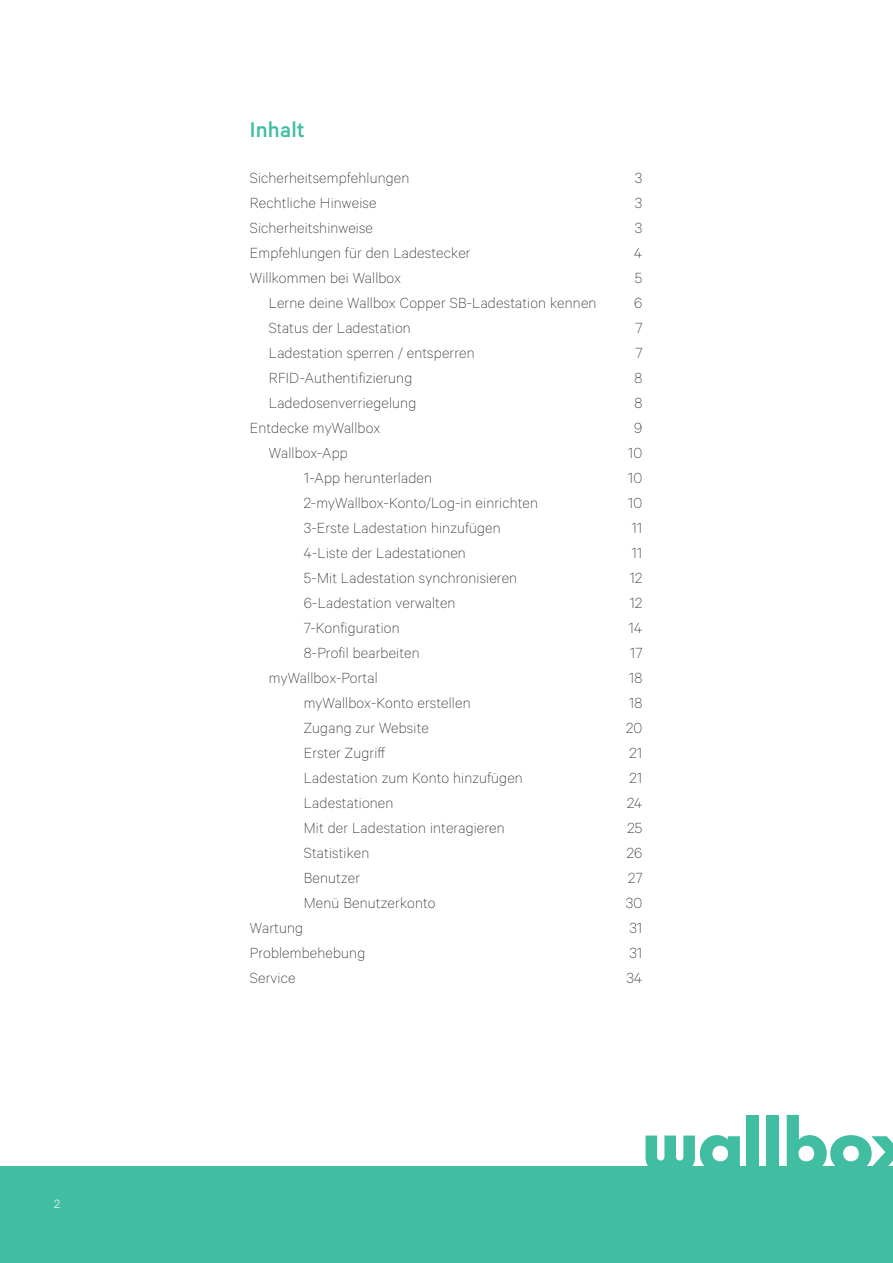
<style>
.page{position:relative;width:893px;height:1263px;background:#fff}
.page>*{position:absolute;margin:0;border:0;box-sizing:border-box;transform-origin:0 0}
.titulos{font:500 24px "Calibre";letter-spacing:.01em;color:#41bea2}
.indice{font:100 16.5px "Calibre";letter-spacing:.01em;color:#231f20}
.t1{font:300 13.5px "Calibre";color:#fff}
</style>
<div class="page">
<div style="left:0;top:1167px;width:893px;height:96px;background:#41bea2"></div>
<svg style="left:646px;top:1135px;width:94px;height:32px"></svg>
<div style="left:747px;top:1115px;width:12px;height:56px;background:#41bea2"></div>
<div style="left:767px;top:1115px;width:12px;height:56px;background:#41bea2"></div>
<svg style="left:787px;top:1115px;width:106px;height:52px"></svg>
<p class="t1" style="left:54px;top:1195px;width:7px">2</p>
<p class="titulos" style="left:250px;top:115px;width:57px">Inhalt</p>
<p class="indice" style="left:250px;top:168px;width:161px">Sicherheitsempfehlungen</p>
<p class="indice" style="left:250px;top:193px;width:128px">Rechtliche Hinweise</p>
<p class="indice" style="left:250px;top:218px;width:125px">Sicherheitshinweise</p>
<p class="indice" style="left:250px;top:243px;width:222px">Empfehlungen für den Ladestecker</p>
<p class="indice" style="left:250px;top:268px;width:153px">Willkommen bei Wallbox</p>
<p class="indice" style="left:269px;top:293px;width:329px">Lerne deine Wallbox Copper SB-Ladestation kennen</p>
<p class="indice" style="left:269px;top:318px;width:143px">Status der Ladestation</p>
<p class="indice" style="left:269px;top:343px;width:207px">Ladestation sperren / entsperren</p>
<p class="indice" style="left:269px;top:368px;width:145px">RFID-Authentifizierung</p>
<p class="indice" style="left:269px;top:393px;width:149px">Ladedosenverriegelung</p>
<p class="indice" style="left:250px;top:418px;width:132px">Entdecke myWallbox</p>
<p class="indice" style="left:269px;top:443px;width:81px">Wallbox-App</p>
<p class="indice" style="left:304px;top:468px;width:130px">1-App herunterladen</p>
<p class="indice" style="left:304px;top:493px;width:236px">2-myWallbox-Konto/Log-in einrichten</p>
<p class="indice" style="left:304px;top:518px;width:198px">3-Erste Ladestation hinzufügen</p>
<p class="indice" style="left:304px;top:543px;width:164px">4-Liste der Ladestationen</p>
<p class="indice" style="left:304px;top:568px;width:215px">5-Mit Ladestation synchronisieren</p>
<p class="indice" style="left:304px;top:593px;width:153px">6-Ladestation verwalten</p>
<p class="indice" style="left:304px;top:618px;width:97px">7-Konfiguration</p>
<p class="indice" style="left:304px;top:643px;width:117px">8-Profil bearbeiten</p>
<p class="indice" style="left:269px;top:668px;width:110px">myWallbox-Portal</p>
<p class="indice" style="left:304px;top:693px;width:168px">myWallbox-Konto erstellen</p>
<p class="indice" style="left:304px;top:718px;width:126px">Zugang zur Website</p>
<p class="indice" style="left:304px;top:743px;width:83px">Erster Zugriff</p>
<p class="indice" style="left:304px;top:768px;width:221px">Ladestation zum Konto hinzufügen</p>
<p class="indice" style="left:304px;top:793px;width:91px">Ladestationen</p>
<p class="indice" style="left:304px;top:818px;width:202px">Mit der Ladestation interagieren</p>
<p class="indice" style="left:304px;top:843px;width:67px">Statistiken</p>
<p class="indice" style="left:304px;top:868px;width:58px">Benutzer</p>
<p class="indice" style="left:304px;top:893px;width:133px">Menü Benutzerkonto</p>
<p class="indice" style="left:250px;top:918px;width:55px">Wartung</p>
<p class="indice" style="left:250px;top:943px;width:117px">Problembehebung</p>
<p class="indice" style="left:250px;top:968px;width:47px">Service</p>
<p class="indice" style="left:635px;top:168px;width:9px">3</p>
<p class="indice" style="left:635px;top:193px;width:9px">3</p>
<p class="indice" style="left:635px;top:218px;width:9px">3</p>
<p class="indice" style="left:634px;top:243px;width:10px">4</p>
<p class="indice" style="left:635px;top:268px;width:9px">5</p>
<p class="indice" style="left:634px;top:293px;width:10px">6</p>
<p class="indice" style="left:635px;top:318px;width:8px">7</p>
<p class="indice" style="left:635px;top:343px;width:8px">7</p>
<p class="indice" style="left:634px;top:368px;width:9px">8</p>
<p class="indice" style="left:634px;top:393px;width:9px">8</p>
<p class="indice" style="left:634px;top:418px;width:10px">9</p>
<p class="indice" style="left:628px;top:443px;width:16px">10</p>
<p class="indice" style="left:628px;top:468px;width:16px">10</p>
<p class="indice" style="left:628px;top:493px;width:16px">10</p>
<p class="indice" style="left:631px;top:518px;width:13px">11</p>
<p class="indice" style="left:631px;top:543px;width:13px">11</p>
<p class="indice" style="left:630px;top:568px;width:14px">12</p>
<p class="indice" style="left:630px;top:593px;width:14px">12</p>
<p class="indice" style="left:629px;top:618px;width:15px">14</p>
<p class="indice" style="left:630px;top:643px;width:14px">17</p>
<p class="indice" style="left:629px;top:668px;width:15px">18</p>
<p class="indice" style="left:629px;top:693px;width:15px">18</p>
<p class="indice" style="left:626px;top:718px;width:18px">20</p>
<p class="indice" style="left:630px;top:743px;width:14px">21</p>
<p class="indice" style="left:630px;top:768px;width:14px">21</p>
<p class="indice" style="left:627px;top:793px;width:17px">24</p>
<p class="indice" style="left:627px;top:818px;width:16px">25</p>
<p class="indice" style="left:627px;top:843px;width:17px">26</p>
<p class="indice" style="left:628px;top:868px;width:16px">27</p>
<p class="indice" style="left:626px;top:893px;width:18px">30</p>
<p class="indice" style="left:629px;top:918px;width:14px">31</p>
<p class="indice" style="left:629px;top:943px;width:14px">31</p>
<p class="indice" style="left:626px;top:968px;width:17px">34</p>
</div>
